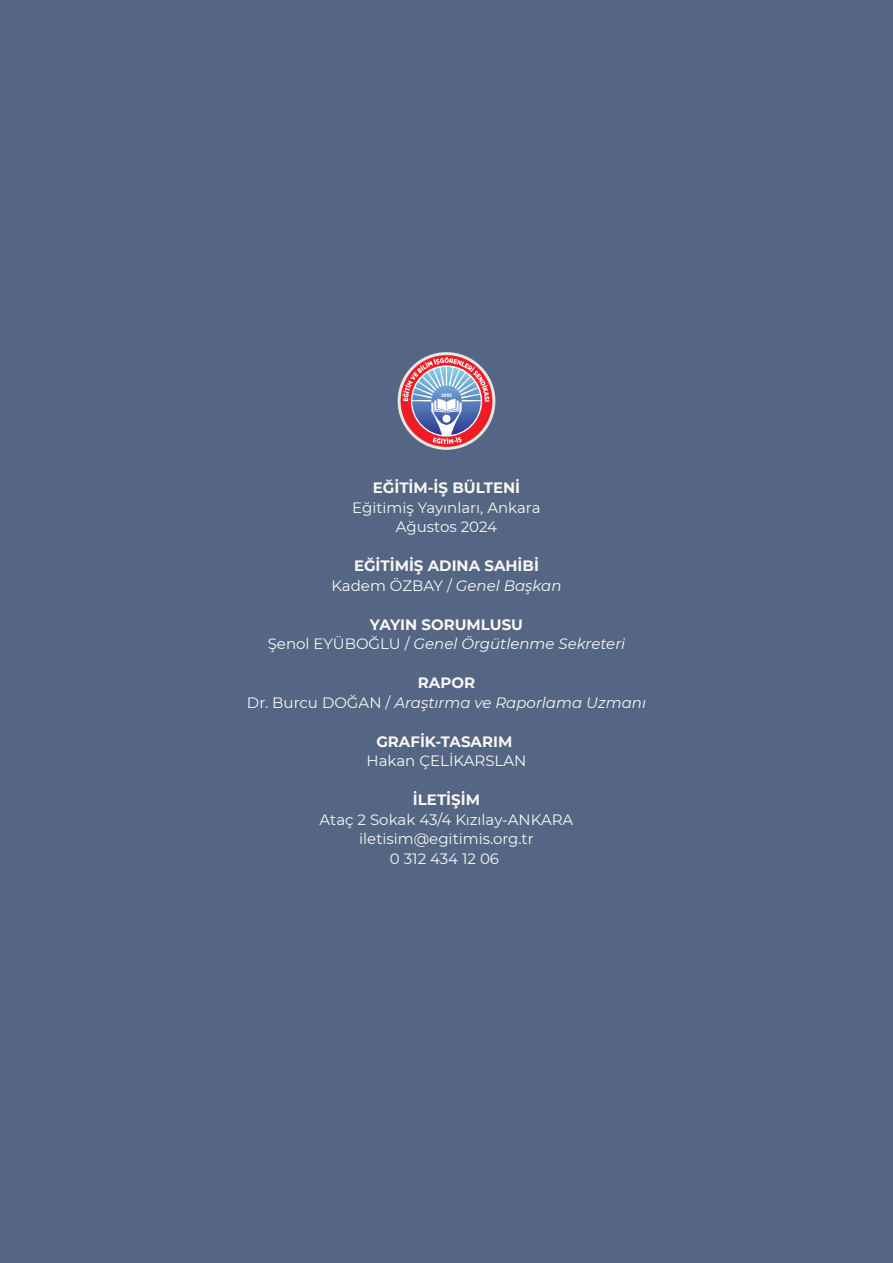
<style>
.page{position:relative;width:893px;height:1263px;background:#546683}
.page>*{position:absolute;margin:0;border:0;box-sizing:border-box;transform-origin:0 0}
.t1{font:15px/19.5px "Montserrat";color:#f8f8f5;text-align:center}
.t2{font:italic 15px/19.5px "Montserrat";color:#f8f8f5;text-align:center}
.t3{font:700 15px/19.5px "Montserrat";color:#f8f8f5;text-align:center}
.s1{font-weight:400}
.s2{font-weight:400;font-style:italic}
.s3{font-weight:700;font-style:normal}
.s4{font-style:normal}
</style>
<div class="page">
<svg style="left:398px;top:352px;width:97px;height:98px"></svg>
<svg style="left:401px;top:355px;width:91px;height:92px;background:#ab849c"></svg>
<p class="t3" style="left:373px;top:477px;width:149px">EĞİTİM-İŞ BÜLTENİ</p>
<p class="t1" style="left:352px;top:497px;width:190px">Eğitimiş Yayınları, Ankara<br>Ağustos 2024</p>
<p class="t3" style="left:331px;top:555px;width:232px">EĞİTİMİŞ ADINA SAHİBİ<br><span class="s1">Kadem ÖZBAY /</span> <span class="s2">Genel Başkan</span></p>
<p class="t2" style="left:268px;top:614px;width:359px"><span class="s3">YAYIN SORUMLUSU<br></span><span class="s4">Şenol EYÜBOĞLU /</span> Genel Örgütlenme Sekreteri</p>
<p class="t2" style="left:247px;top:673px;width:401px"><span class="s3">RAPOR<br></span><span class="s4">Dr. Burcu DOĞAN /</span> Araştırma ve Raporlama Uzmanı</p>
<p class="t3" style="left:376px;top:731px;width:137px">GRAFİK-TASARIM</p>
<p class="t1" style="left:366px;top:751px;width:161px">Hakan ÇELİKARSLAN</p>
<p class="t3" style="left:413px;top:789px;width:69px">İLETİŞİM</p>
<p class="t1" style="left:320px;top:809px;width:255px">Ataç 2 Sokak 43/4 Kızılay-ANKARA iletisim@egitimis.org.tr<br>0 312 434 12 06</p>
</div>
